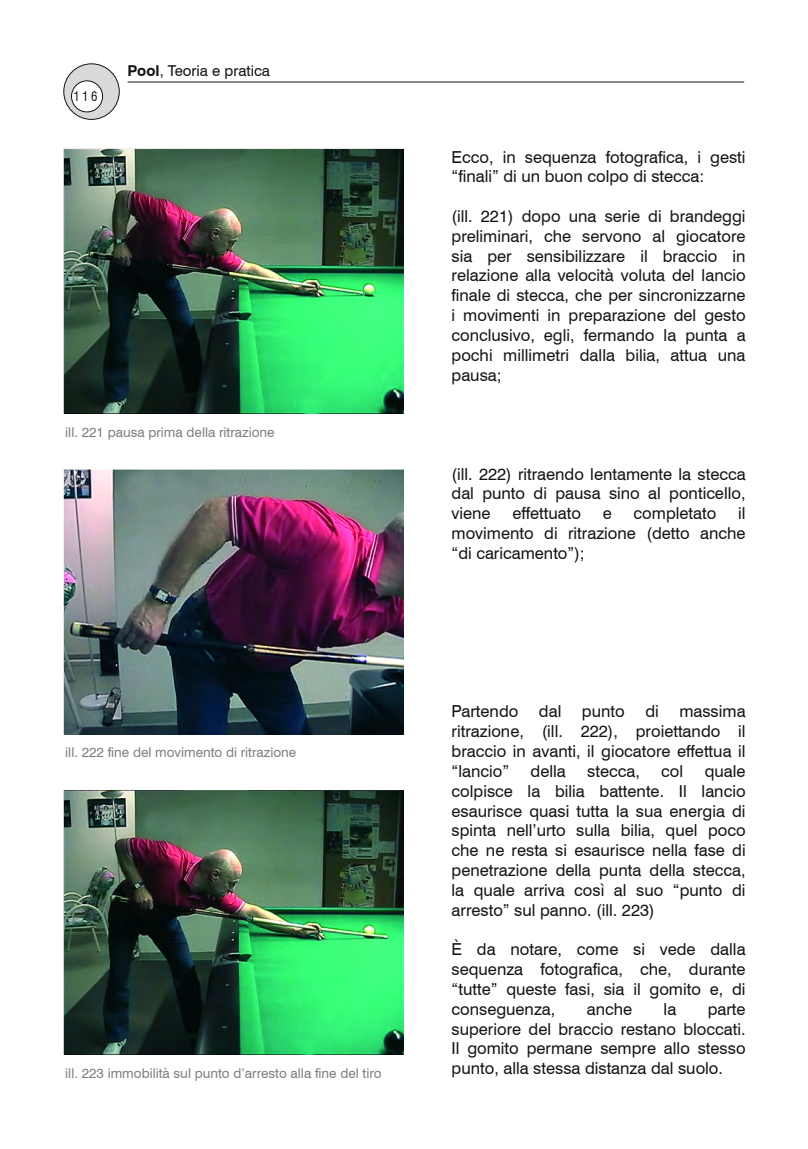
<style>
.page{position:relative;width:808px;height:1149px;background:#fff}
.page>*{position:absolute;margin:0;border:0;box-sizing:border-box;transform-origin:0 0}
.t1{font:16.5px/19.8px "Swiss 721 BT";color:#161413;text-align:justify}
.t2{font:15px "Swiss 721 BT";color:#161413}
.t3{font:13.5px "Swiss 721 BT";color:#7f7f7f}
.t4{font:condensed 12.75px "Swiss 721 BT";color:#161413}
.s1{font-weight:700}
</style>
<div class="page">
<div style="left:64px;top:64px;width:55px;height:55px;background:#d9d9d9;border-radius:50%"></div>
<div style="left:64px;top:64px;width:55px;height:55px;border:1px solid #161413;border-radius:50%"></div>
<div style="left:71px;top:81px;width:32px;height:31px;background:#fff;border-radius:50%"></div>
<div style="left:71px;top:81px;width:32px;height:31px;border:1px solid #161413;border-radius:50%"></div>
<hr style="left:128px;top:82px;width:616px;height:1px;background:#161413">
<img style="left:64px;top:149px;width:340px;height:264px">
<img style="left:64px;top:469px;width:340px;height:265px">
<img style="left:64px;top:790px;width:340px;height:263px">
<p class="t4" style="left:73px;top:88px;width:25px">116</p>
<p class="t2" style="left:128px;top:62px;width:144px"><span class="s1">Pool</span>, Teoria e pratica</p>
<p class="t3" style="left:65px;top:423px;width:211px">ill. 221 pausa prima della ritrazione</p>
<p class="t3" style="left:65px;top:744px;width:232px">ill. 222 fine del movimento di ritrazione</p>
<p class="t3" style="left:65px;top:1064px;width:318px">ill. 223 immobilità sul punto d’arresto alla fine del tiro</p>
<p class="t1" style="left:451px;top:147px;width:296px">Ecco, in sequenza fotografica, i gesti “finali” di un buon colpo di stecca:</p>
<p class="t1" style="left:451px;top:206px;width:296px">(ill. 221) dopo una serie di brandeggi preliminari, che servono al giocatore sia per sensibilizzare il braccio in relazione alla velocità voluta del lancio finale di stecca, che per sincronizzarne i movimenti in preparazione del gesto conclusivo, egli, fermando la punta a pochi millimetri dalla bilia, attua una pausa;</p>
<p class="t1" style="left:451px;top:463px;width:296px">(ill. 222) ritraendo lentamente la stecca dal punto di pausa sino al ponticello, viene</p>
<p class="t1" style="left:512px;top:503px;width:70px">effettuato</p>
<p class="t1" style="left:603px;top:503px;width:11px">e</p>
<p class="t1" style="left:634px;top:503px;width:84px">completato</p>
<p class="t1" style="left:451px;top:503px;width:296px;text-indent:287px">il movimento di ritrazione (detto anche “di caricamento”);</p>
<p class="t1" style="left:451px;top:701px;width:296px">Partendo dal punto di massima ritrazione, (ill. 222), proiettando il braccio in avanti, il giocatore effettua il “lancio”</p>
<p class="t1" style="left:451px;top:760px;width:296px;text-indent:253px">quale colpisce la bilia battente. Il lancio esaurisce quasi tutta la sua energia di spinta nell’urto sulla bilia, quel poco che ne resta si esaurisce nella fase di penetrazione della punta della stecca, la quale arriva così al suo “punto di arresto” sul panno. (ill. 223)</p>
<p class="t1" style="left:451px;top:939px;width:296px">È da notare, come si vede dalla sequenza fotografica, che, durante “tutte” queste fasi, sia il gomito e, di conseguenza,</p>
<p class="t1" style="left:531px;top:760px;width:37px">della</p>
<p class="t1" style="left:587px;top:760px;width:54px">stecca,</p>
<p class="t1" style="left:661px;top:760px;width:23px">col</p>
<p class="t1" style="left:587px;top:998px;width:47px">anche</p>
<p class="t1" style="left:664px;top:998px;width:14px">la</p>
<p class="t1" style="left:451px;top:998px;width:295px;text-indent:256px">parte superiore del braccio restano bloccati.<br>Il gomito permane sempre allo stesso punto, alla stessa distanza dal suolo.</p>
</div>
